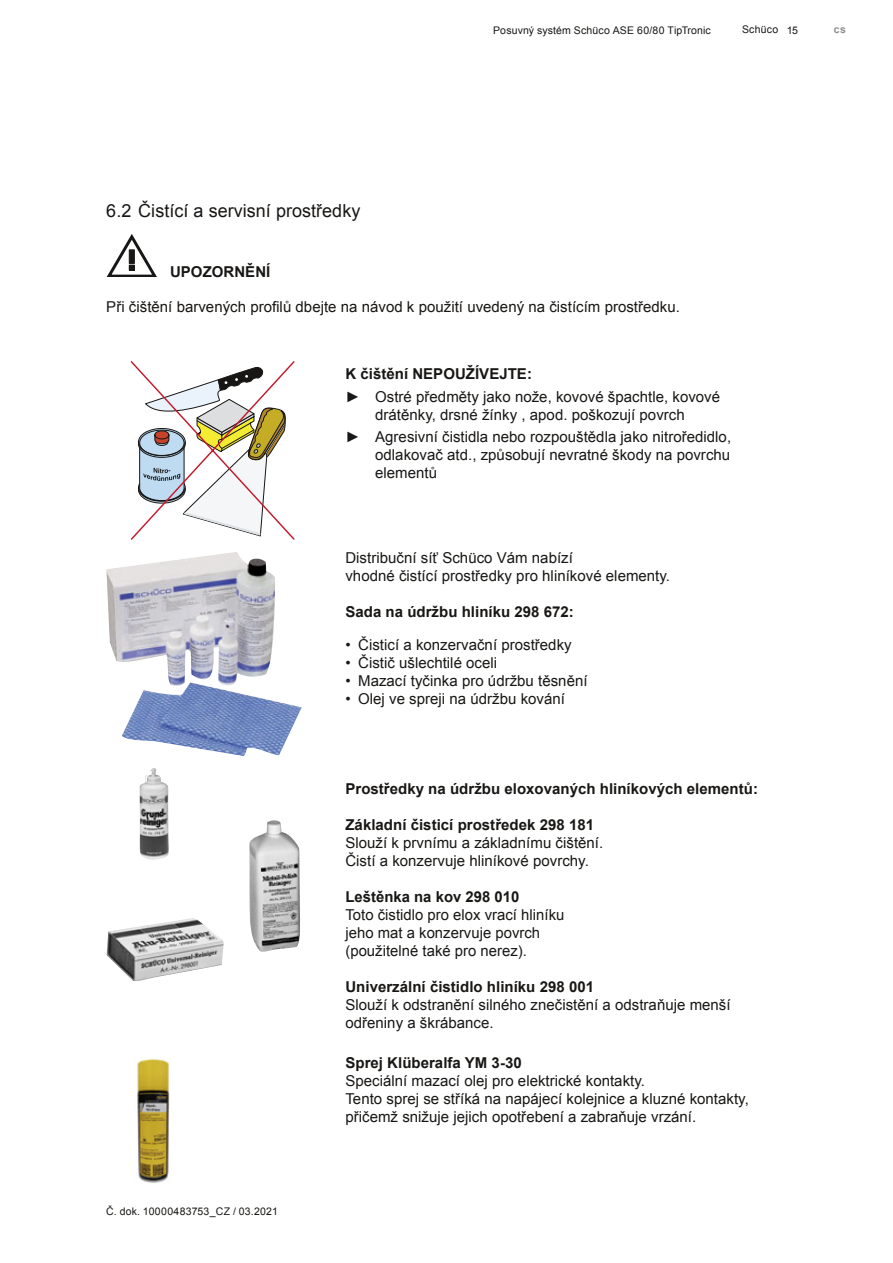
<style>
.page{position:relative;width:893px;height:1263px;background:#fff}
.page>*{position:absolute;margin:0;border:0;box-sizing:border-box;transform-origin:0 0}
.t1{font:18px "Arial";color:#181715}
.t2{font:15px/18px "Arial";color:#181715}
.t3{font:700 15px "Arial";color:#181715}
.t4{font:10.5px "Arial";letter-spacing:.015em;color:#181715}
.t5{font:700 10.5px "Arial";color:#8f8f8f}
</style>
<div class="page">
<svg style="left:106px;top:234px;width:51px;height:43px"></svg>
<svg style="left:129px;top:250px;width:6px;height:14px"></svg>
<svg style="left:131px;top:361px;width:164px;height:179px"></svg>
<img style="left:106px;top:552px;width:196px;height:204px">
<img style="left:139px;top:768px;width:30px;height:92px">
<img style="left:107px;top:918px;width:117px;height:63px">
<img style="left:249px;top:820px;width:51px;height:132px">
<img style="left:135px;top:1058px;width:36px;height:125px">
<p class="t1" style="left:106px;top:199px;width:256px">6.2 Čistící a servisní prostředky</p>
<p class="t4" style="left:493px;top:26px;width:219px">Posuvný systém Schüco ASE 60/80 TipTronic</p>
<p class="t4" style="left:742px;top:26px;width:58px">Schüco 15</p>
<p class="t5" style="left:834px;top:24px;width:14px">cs</p>
<p class="t3" style="left:170px;top:262px;width:102px">UPOZORNĚNÍ</p>
<p class="t2" style="left:106px;top:297px;width:575px">Při čištění barvených profilů dbejte na návod k použití uvedený na čistícím prostředku.</p>
<p class="t3" style="left:345px;top:364px;width:188px">K čištění NEPOUŽÍVEJTE:</p>
<p class="t2" style="left:345px;top:388px;width:376px;text-align:center">► Ostré předměty jako nože, kovové špachtle, kovové drátěnky, drsné žínky , apod. poškozují povrch</p>
<p class="t2" style="left:375px;top:428px;width:357px;text-align:justify;text-indent:-30px">► Agresivní čistidla nebo rozpouštědla jako nitroředidlo, odlakovač atd., způsobují nevratné škody na povrchu elementů</p>
<p class="t2" style="left:345px;top:549px;width:326px">Distribuční síť Schüco Vám nabízí<br>vhodné čistící prostředky pro hliníkové elementy.</p>
<p class="t3" style="left:345px;top:601px;width:230px">Sada na údržbu hliníku 298 672:</p>
<p class="t2" style="left:345px;top:637px;width:228px">• Čisticí a konzervační prostředky</p>
<p class="t2" style="left:345px;top:655px;width:153px">• Čistič ušlechtilé oceli</p>
<p class="t2" style="left:345px;top:673px;width:244px">• Mazací tyčinka pro údržbu těsnění</p>
<p class="t2" style="left:345px;top:691px;width:221px">• Olej ve spreji na údržbu kování</p>
<p class="t4" style="left:106px;top:1205px;width:173px">Č. dok. 10000483753_CZ / 03.2021</p>
<p class="t3" style="left:345px;top:778px;width:414px">Prostředky na údržbu eloxovaných hliníkových elementů:</p>
<p class="t3" style="left:345px;top:814px;width:250px">Základní čisticí prostředek 298 181</p>
<p class="t2" style="left:345px;top:833px;width:259px">Slouží k prvnímu a základnímu čištění.<br>Čistí a konzervuje hliníkové povrchy.</p>
<p class="t3" style="left:345px;top:886px;width:175px">Leštěnka na kov 298 010</p>
<p class="t2" style="left:345px;top:905px;width:220px">Toto čistidlo pro elox vrací hliníku jeho mat a konzervuje povrch (použitelné také pro nerez).</p>
<p class="t3" style="left:345px;top:976px;width:250px">Univerzální čistidlo hliníku 298 001</p>
<p class="t2" style="left:345px;top:995px;width:387px">Slouží k odstranění silného znečistění a odstraňuje menší odřeniny a škrábance.</p>
<p class="t3" style="left:345px;top:1057px;width:178px">Sprej Klüberalfa YM 3-30</p>
<p class="t2" style="left:345px;top:1072px;width:405px">Speciální mazací olej pro elektrické kontakty.<br>Tento sprej se stříká na napájecí kolejnice a kluzné kontakty, přičemž snižuje jejich opotřebení a zabraňuje vrzání.</p>
</div>
